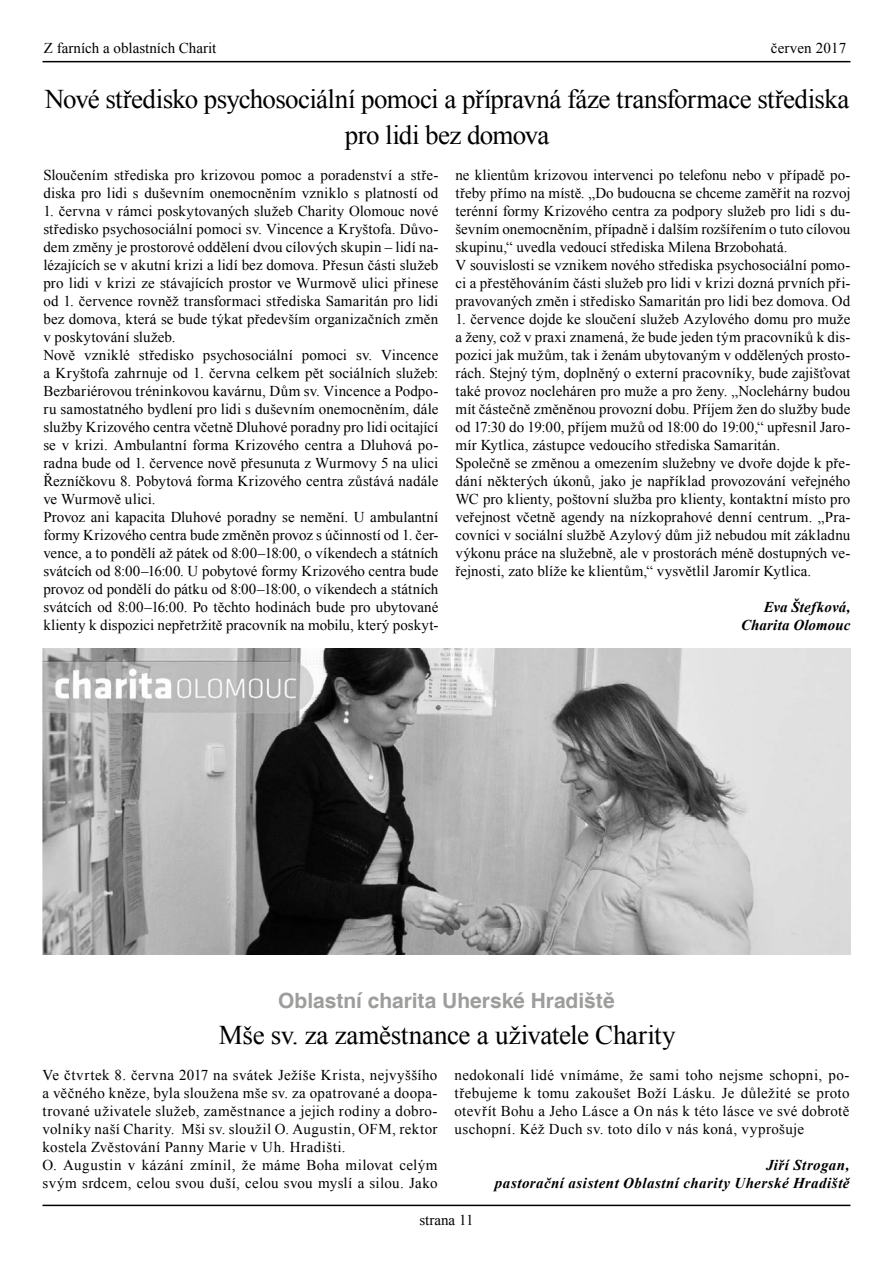
<style>
.page{position:relative;width:893px;height:1263px;background:#fff}
.page>*{position:absolute;margin:0;border:0;box-sizing:border-box;transform-origin:0 0}
.t1{font:27px/36px "Times New Roman";letter-spacing:-.02em;color:#000;text-align:center}
.t2{font:700 21px "Helvetica";color:#9d9d9c}
.t3{font:15px/18px "Times New Roman";letter-spacing:.005em;color:#000}
.t4{font:15px/18px "Times New Roman";letter-spacing:.025em;color:#000}
.t5{font:italic 700 15px/18px "Times New Roman";letter-spacing:.03em;color:#000;text-align:right}
.t6{font:italic 700 15px/18px "Times New Roman";letter-spacing:.005em;color:#000;text-align:right}
</style>
<div class="page">
<hr style="left:43px;top:1205px;width:807px;height:1px;background:#000">
<hr style="left:43px;top:61px;width:807px;height:1px;background:#000">
<img style="left:43px;top:648px;width:807px;height:306px">
<p class="t3" style="left:44px;top:38px;width:174px">Z farních a oblastních Charit</p>
<p class="t3" style="left:771px;top:38px;width:77px">červen 2017</p>
<h1 class="t1" style="left:45px;top:80px;width:806px">Nové středisko psychosociální pomoci a přípravná fáze transformace střediska pro lidi bez domova</h1>
<p class="t3" style="left:43px;top:166px;width:396px">Sloučením střediska pro krizovou pomoc a poradenství a stře&shy;diska pro lidi s duševním onemocněním vzniklo s platností od</p>
<p class="t3" style="left:43px;top:202px;width:397px">1. června v rámci poskytovaných služeb Charity Olomouc nové středisko psychosociální pomoci sv. Vincence a Kryštofa. Důvo&shy;dem změny je prostorové oddělení dvou cílových skupin – lidí na&shy;lézajících se v akutní krizi a lidí bez domova. Přesun části služeb pro lidi v krizi ze stávajících prostor ve Wurmově ulici přinese od 1. července rovněž transformaci střediska Samaritán pro lidi bez domova, která se bude týkat především organizačních změn v poskytování služeb.<br>Nově vzniklé středisko psychosociální pomoci sv. Vincence a Kryštofa zahrnuje od 1. června celkem pět sociálních služeb:<br>Bezbariérovou tréninkovou kavárnu, Dům sv. Vincence a Podpo&shy;ru samostatného bydlení pro lidi s duševním onemocněním, dále služby Krizového centra včetně Dluhové poradny pro lidi ocitající se v krizi. Ambulantní forma Krizového centra a Dluhová po&shy;radna bude od 1. července nově přesunuta z Wurmovy 5 na ulici Řezníčkovu 8. Pobytová forma Krizového centra zůstává nadále ve Wurmově ulici.<br>Provoz ani kapacita Dluhové poradny se nemění. U ambulantní formy Krizového centra bude změněn provoz s účinností od 1. čer&shy;vence, a to pondělí až pátek od 8:00–18:00, o víkendech a státních svátcích od 8:00–16:00. U pobytové formy Krizového centra bude provoz od pondělí do pátku od 8:00–18:00, o víkendech a státních svátcích od 8:00–16:00. Po těchto hodinách bude pro ubytované klienty k dispozici nepřetržitě pracovník na mobilu, který poskyt-</p>
<p class="t3" style="left:455px;top:166px;width:397px">ne klientům krizovou intervenci po telefonu nebo v případě po&shy;třeby přímo na místě. „Do budoucna se chceme zaměřit na rozvoj terénní formy Krizového centra za podpory služeb pro lidi s du&shy;ševním onemocněním, případně i dalším rozšířením o tuto cílovou skupinu,“ uvedla vedoucí střediska Milena Brzobohatá.<br>V souvislosti se vznikem nového střediska psychosociální pomo&shy;ci a přestěhováním části služeb pro lidi v krizi dozná prvních při&shy;pravovaných změn i středisko Samaritán pro lidi bez domova. Od</p>
<p class="t3" style="left:455px;top:310px;width:397px">1. července dojde ke sloučení služeb Azylového domu pro muže a ženy, což v praxi znamená, že bude jeden tým pracovníků k dis&shy;pozici jak mužům, tak i ženám ubytovaným v oddělených prosto&shy;rách. Stejný tým, doplněný o externí pracovníky, bude zajišťovat také provoz nocleháren pro muže a pro ženy. „Noclehárny budou mít částečně změněnou provozní dobu. Příjem žen do služby bude od 17:30 do 19:00, příjem mužů od 18:00 do 19:00,“ upřesnil Jaro&shy;mír Kytlica, zástupce vedoucího střediska Samaritán.<br>Společně se změnou a omezením služebny ve dvoře dojde k pře&shy;dání některých úkonů, jako je například provozování veřejného WC pro klienty, poštovní služba pro klienty, kontaktní místo pro veřejnost včetně agendy na nízkoprahové denní centrum. „Pra&shy;covníci v sociální službě Azylový dům již nebudou mít základnu výkonu práce na služebně, ale v prostorách méně dostupných ve&shy;řejnosti, zato blíže ke klientům,“ vysvětlil Jaromír Kytlica.</p>
<p class="t6" style="left:741px;top:598px;width:111px">Eva Štefková,<br>Charita Olomouc</p>
<h2 class="t2" style="left:278px;top:988px;width:338px">Oblastní charita Uherské Hradiště</h2>
<h1 class="t1" style="left:219px;top:1016px;width:458px">Mše sv. za zaměstnance a uživatele Charity</h1>
<p class="t4" style="left:43px;top:1066px;width:397px">Ve čtvrtek 8. června 2017 na svátek Ježíše Krista, nejvyššího a věčného kněze, byla sloužena mše sv. za opatrované a doopa&shy;trované uživatele služeb, zaměstnance a jejich rodiny a dobro&shy;volníky naší Charity. Mši sv. sloužil O. Augustin, OFM, rektor kostela Zvěstování Panny Marie v Uh. Hradišti.<br>O. Augustin v kázání zmínil, že máme Boha milovat celým svým srdcem, celou svou duší, celou svou myslí a silou. Jako</p>
<p class="t3" style="left:455px;top:1066px;width:397px;text-align:justify">nedokonalí lidé vnímáme, že sami toho nejsme schopni, po&shy;třebujeme k tomu zakoušet Boží Lásku. Je důležité se proto otevřít Bohu a Jeho Lásce a On nás k této lásce ve své dobrotě uschopní. Kéž Duch sv. toto dílo v nás koná, vyprošuje</p>
<p class="t5" style="left:495px;top:1156px;width:356px">Jiří Strogan,<br>pastorační asistent Oblastní charity Uherské Hradiště</p>
<p class="t3" style="left:419px;top:1210px;width:56px">strana 11</p>
</div>
